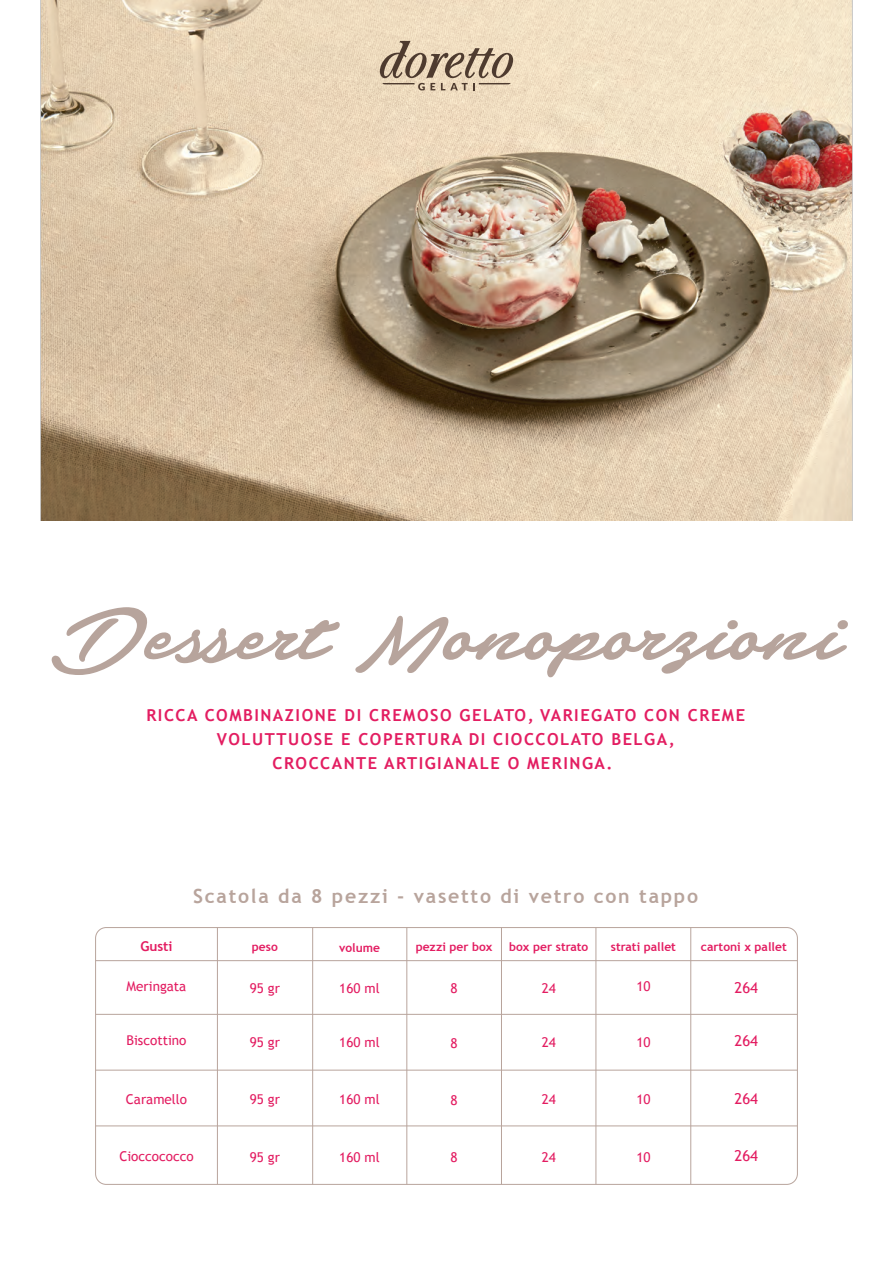
<style>
.page{position:relative;width:893px;height:1263px;background:#fff}
.page>*{position:absolute;margin:0;border:0;box-sizing:border-box;transform-origin:0 0}
.t1{font:66.45px "Elevate PERSONALUSEONLY";color:#b7a49c}
.t2{font:700 19.5px "Trebuchet MS";letter-spacing:.09em;color:#b8a49c}
.t3{font:700 16.5px/24px "Trebuchet MS";letter-spacing:.09em;color:#e31d61;text-align:center}
.t4{font:15px "Trebuchet MS";color:#e31c61}
.t5{font:13.5px "Trebuchet MS";color:#e31c61}
.t6{font:700 13.5px "Trebuchet MS";color:#e31c61}
.t7{font:700 12px "Trebuchet MS";color:#e31c61}
.s1{font-size:79.35px}
</style>
<div class="page">
<hr style="left:96px;top:1014px;width:701px;height:1px;background:#b8a49c">
<hr style="left:96px;top:1070px;width:701px;height:1px;background:#b8a49c">
<hr style="left:96px;top:1125px;width:701px;height:1px;background:#b8a49c">
<hr style="left:96px;top:960px;width:701px;height:1px;background:#b8a49c">
<div style="left:95px;top:927px;width:703px;height:258px;border:1px solid #b8a49c;border-radius:11px"></div>
<hr style="left:217px;top:927px;width:1px;height:257px;background:#b8a49c">
<hr style="left:312px;top:927px;width:1px;height:257px;background:#b8a49c">
<hr style="left:406px;top:927px;width:1px;height:257px;background:#b8a49c">
<hr style="left:501px;top:927px;width:1px;height:257px;background:#b8a49c">
<hr style="left:596px;top:927px;width:1px;height:257px;background:#b8a49c">
<hr style="left:690px;top:927px;width:1px;height:257px;background:#b8a49c">
<img style="left:41px;top:0;width:811px;height:521px">
<svg style="left:380px;top:41px;width:133px;height:49px;background:#c5b299"></svg>
<h1 class="t1" style="left:52px;top:598px;width:791px"><span class="s1">D</span>essert Monoporzioni</h1>
<p class="t3" style="left:146px;top:703px;width:600px">RICCA COMBINAZIONE DI CREMOSO GELATO, VARIEGATO CON CREME<br>VOLUTTUOSE E COPERTURA DI CIOCCOLATO BELGA,<br>CROCCANTE ARTIGIANALE O MERINGA.</p>
<p class="t2" style="left:193px;top:884px;width:506px">Scatola da 8 pezzi - vasetto di vetro con tappo</p>
<p class="t7" style="left:339px;top:940px;width:42px">volume</p>
<p class="t7" style="left:416px;top:939px;width:78px">pezzi per box</p>
<p class="t7" style="left:509px;top:939px;width:81px">box per strato</p>
<p class="t7" style="left:611px;top:939px;width:67px">strati pallet</p>
<p class="t7" style="left:701px;top:939px;width:87px">cartoni x pallet</p>
<p class="t6" style="left:140px;top:938px;width:34px">Gusti</p>
<p class="t7" style="left:252px;top:939px;width:27px">peso</p>
<p class="t5" style="left:250px;top:980px;width:32px">95 gr</p>
<p class="t5" style="left:339px;top:980px;width:42px">160 ml</p>
<p class="t5" style="left:451px;top:980px;width:9px">8</p>
<p class="t5" style="left:127px;top:978px;width:61px">Meringata</p>
<p class="t5" style="left:542px;top:980px;width:16px">24</p>
<p class="t5" style="left:636px;top:978px;width:16px">10</p>
<p class="t4" style="left:734px;top:979px;width:25px">264</p>
<p class="t5" style="left:126px;top:1032px;width:62px">Biscottino</p>
<p class="t5" style="left:250px;top:1034px;width:32px">95 gr</p>
<p class="t5" style="left:339px;top:1034px;width:42px">160 ml</p>
<p class="t5" style="left:542px;top:1034px;width:16px">24</p>
<p class="t5" style="left:636px;top:1034px;width:16px">10</p>
<p class="t4" style="left:734px;top:1032px;width:25px">264</p>
<p class="t5" style="left:451px;top:1035px;width:9px">8</p>
<p class="t5" style="left:126px;top:1091px;width:63px">Caramello</p>
<p class="t5" style="left:250px;top:1091px;width:32px">95 gr</p>
<p class="t5" style="left:339px;top:1091px;width:42px">160 ml</p>
<p class="t5" style="left:451px;top:1092px;width:9px">8</p>
<p class="t5" style="left:542px;top:1091px;width:16px">24</p>
<p class="t5" style="left:636px;top:1091px;width:16px">10</p>
<p class="t4" style="left:734px;top:1089px;width:25px">264</p>
<p class="t5" style="left:119px;top:1148px;width:76px">Cioccococco</p>
<p class="t5" style="left:250px;top:1149px;width:32px">95 gr</p>
<p class="t5" style="left:339px;top:1149px;width:42px">160 ml</p>
<p class="t5" style="left:451px;top:1149px;width:9px">8</p>
<p class="t5" style="left:542px;top:1149px;width:16px">24</p>
<p class="t5" style="left:636px;top:1149px;width:16px">10</p>
<p class="t4" style="left:734px;top:1147px;width:25px">264</p>
</div>
